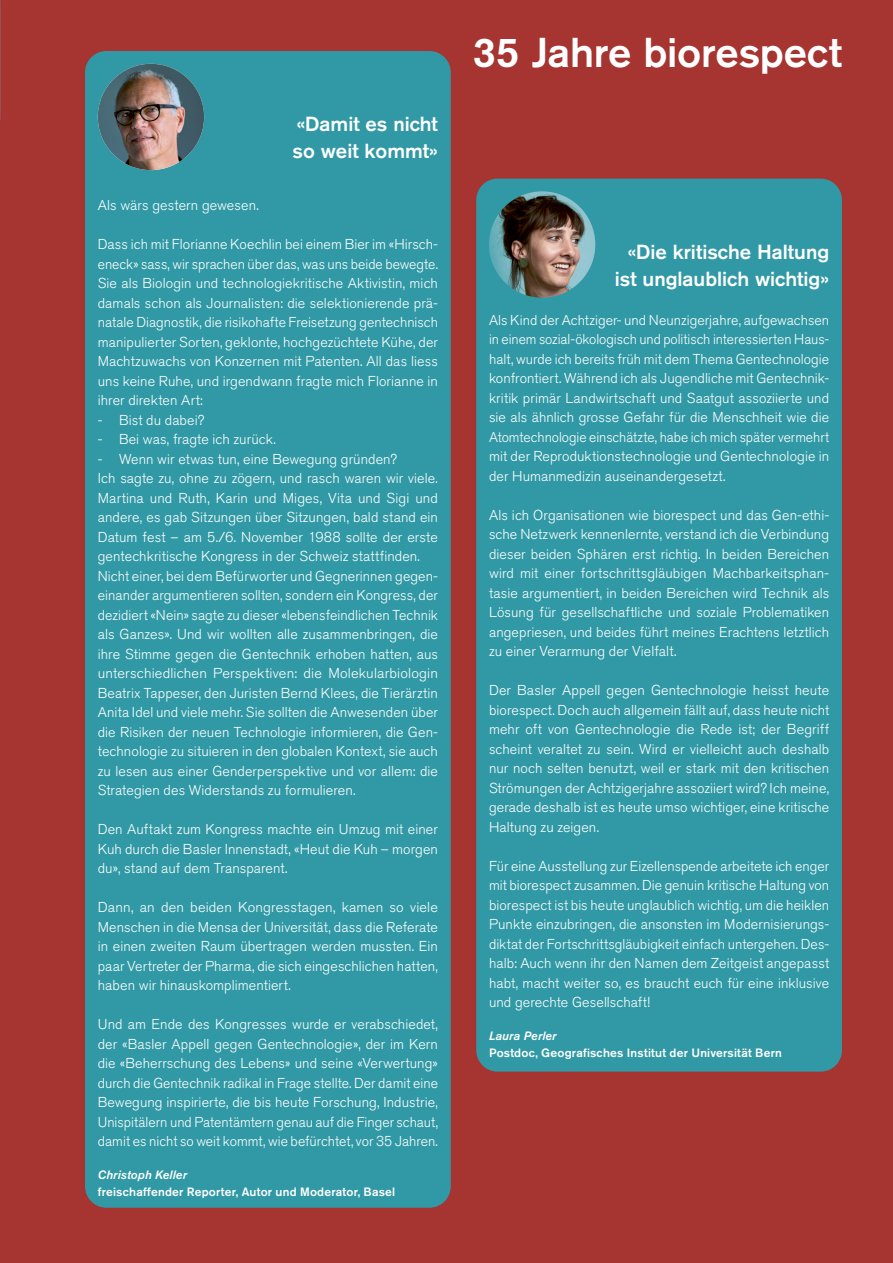
<style>
.page{position:relative;width:893px;height:1263px;background:#a63430}
.page>*{position:absolute;margin:0;border:0;box-sizing:border-box;transform-origin:0 0}
.t1{font:500 41.4px "Akzidenz Grotesk BE";letter-spacing:-.005em;color:#fff}
.t2{font:500 20.25px/27px "Akzidenz Grotesk BE";color:#fff}
.t3{font:300 14.25px/19.5px "Akzidenz Grotesk BE";letter-spacing:.005em;color:#fff;text-align:justify}
.t4{font:500 12px "Akzidenz Grotesk BE";letter-spacing:.015em;color:#fff}
.t5{font:italic 500 12px "Akzidenz Grotesk BE";letter-spacing:.015em;color:#fff}
</style>
<div class="page">
<div style="left:85px;top:51px;width:366px;height:1157px;background:#3199a5;border-radius:21px"></div>
<img style="left:98px;top:64px;width:106px;height:106px;border-radius:53px">
<div style="left:476px;top:179px;width:366px;height:892px;background:#3199a5;border-radius:21px"></div>
<img style="left:489px;top:191px;width:106px;height:107px;border-radius:53px">
<h2 class="t2" style="left:293px;top:110px;width:147px">«Damit es nicht so weit kommt»</h2>
<p class="t3" style="left:98px;top:196px;width:163px">Als wärs gestern gewesen.</p>
<p class="t3" style="left:98px;top:235px;width:342px">Dass ich mit Florianne Koechlin bei einem Bier im «Hirsch&shy;eneck» sass, wir sprachen über das, was uns beide bewegte.<br>Sie als Biologin und technologiekritische Aktivistin, mich damals schon als Journalisten: die selektionierende prä&shy;natale Diagnostik, die risikohafte Freisetzung gentechnisch manipulierter Sorten, geklonte, hochgezüchtete Kühe, der Machtzuwachs von Konzernen mit Patenten. All das liess uns keine Ruhe, und irgendwann fragte mich Florianne in ihrer direkten Art:</p>
<p class="t3" style="left:98px;top:410px;width:108px">- Bist du dabei?</p>
<p class="t3" style="left:98px;top:430px;width:179px">- Bei was, fragte ich zurück.</p>
<p class="t3" style="left:98px;top:449px;width:342px;text-align:left">- Wenn wir etwas tun, eine Bewegung gründen?<br>Ich sagte zu, ohne zu zögern, und rasch waren wir viele.<br>Martina und Ruth, Karin und Miges, Vita und Sigi und andere, es gab Sitzungen über Sitzungen, bald stand ein Datum fest – am 5./6. November 1988 sollte der erste gentechkritische Kongress in der Schweiz stattfinden.<br>Nicht einer, bei dem Befürworter und Gegnerinnen gegen&shy;einander argumentieren sollten, sondern ein Kongress, der dezidiert «Nein» sagte zu dieser «lebensfeindlichen Technik als Ganzes». Und wir wollten alle zusammenbringen, die ihre Stimme gegen die Gentechnik erhoben hatten, aus unterschiedlichen Perspektiven: die Molekularbiologin Beatrix Tappeser, den Juristen Bernd Klees, die Tierärztin Anita Idel und viele mehr. Sie sollten die Anwesenden über die Risiken der neuen Technologie informieren, die Gen&shy;technologie zu situieren in den globalen Kontext, sie auch zu lesen aus einer Genderperspektive und vor allem: die Strategien des Widerstands zu formulieren.</p>
<p class="t3" style="left:98px;top:820px;width:342px">Den Auftakt zum Kongress machte ein Umzug mit einer Kuh durch die Basler Innenstadt, «Heut die Kuh – morgen du», stand auf dem Transparent.</p>
<p class="t3" style="left:98px;top:898px;width:342px">Dann, an den beiden Kongresstagen, kamen so viele Menschen in die Mensa der Universität, dass die Referate in einen zweiten Raum übertragen werden mussten. Ein paar Vertreter der Pharma, die sich eingeschlichen hatten, haben wir hinauskomplimentiert.</p>
<p class="t3" style="left:98px;top:1015px;width:342px">Und am Ende des Kongresses wurde er verabschiedet, der «Basler Appell gegen Gentechnologie», der im Kern die «Beherrschung des Lebens» und seine «Verwertung» durch die Gentechnik radikal in Frage stellte. Der damit eine Bewegung inspirierte, die bis heute Forschung, Industrie, Unispitälern und Patentämtern genau auf die Finger schaut, damit es nicht so weit kommt, wie befürchtet, vor 35 Jahren.</p>
<p class="t5" style="left:98px;top:1168px;width:91px">Christoph Keller</p>
<p class="t4" style="left:98px;top:1184px;width:299px">freischaffender Reporter, Autor und Moderator, Basel</p>
<h1 class="t1" style="left:473px;top:28px;width:371px">35 Jahre biorespect</h1>
<h2 class="t2" style="left:615px;top:238px;width:216px;text-align:right">«Die kritische Haltung ist unglaublich wichtig»</h2>
<p class="t3" style="left:489px;top:310px;width:342px">Als Kind der Achtziger- und Neunzigerjahre, aufgewachsen in einem sozial-ökologisch und politisch interessierten Haus&shy;halt, wurde ich bereits früh mit dem Thema Gentechnologie konfrontiert. Während ich als Jugendliche mit Gentechnik&shy;kritik primär Landwirtschaft und Saatgut assoziierte und sie als ähnlich grosse Gefahr für die Menschheit wie die Atomtechnologie einschätzte, habe ich mich später vermehrt mit der Reproduktionstechnologie und Gentechnologie in der Humanmedizin auseinandergesetzt.</p>
<p class="t3" style="left:489px;top:505px;width:342px">Als ich Organisationen wie biorespect und das Gen-ethi&shy;sche Netzwerk kennenlernte, verstand ich die Verbindung dieser beiden Sphären erst richtig. In beiden Bereichen wird mit einer fortschrittsgläubigen Machbarkeitsphan&shy;tasie argumentiert, in beiden Bereichen wird Technik als Lösung für gesellschaftliche und soziale Problematiken angepriesen, und beides führt meines Erachtens letztlich zu einer Verarmung der Vielfalt.</p>
<p class="t3" style="left:489px;top:681px;width:342px">Der Basler Appell gegen Gentechnologie heisst heute biorespect. Doch auch allgemein fällt auf, dass heute nicht mehr oft von Gentechnologie die Rede ist; der Begriff scheint veraltet zu sein. Wird er vielleicht auch deshalb nur noch selten benutzt, weil er stark mit den kritischen Strömungen der Achtzigerjahre assoziiert wird? Ich meine, gerade deshalb ist es heute umso wichtiger, eine kritische Haltung zu zeigen.</p>
<p class="t3" style="left:489px;top:856px;width:342px">Für eine Ausstellung zur Eizellenspende arbeitete ich enger mit biorespect zusammen. Die genuin kritische Haltung von biorespect ist bis heute unglaublich wichtig, um die heiklen Punkte einzubringen, die ansonsten im Modernisierungs&shy;diktat der Fortschrittsgläubigkeit einfach untergehen. Des&shy;halb: Auch wenn ihr den Namen dem Zeitgeist angepasst habt, macht weiter so, es braucht euch für eine inklusive und gerechte Gesellschaft!</p>
<p class="t5" style="left:489px;top:1029px;width:69px">Laura Perler</p>
<p class="t4" style="left:489px;top:1045px;width:294px">Postdoc, Geografisches Institut der Universität Bern</p>
</div>
